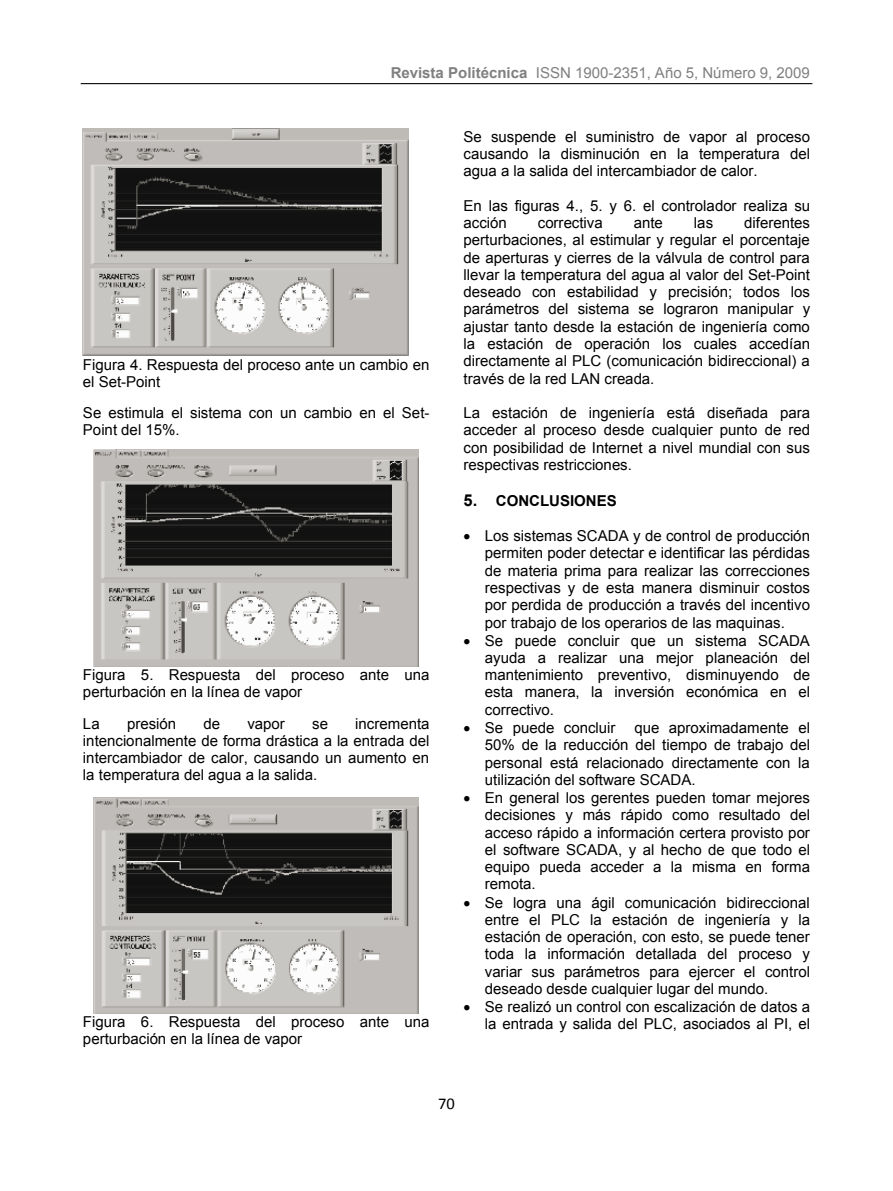
<style>
.page{position:relative;width:893px;height:1191px;background:#fff}
.page>*{position:absolute;margin:0;border:0;box-sizing:border-box;transform-origin:0 0}
.t1{font:16.5px "Calibri";color:#000}
.t2{font:15px/17.4px "Arial";color:#000}
.t3{font:15px "Arial";color:#808080}
.t4{font:700 15px "Arial";color:#000}
.s1{font-weight:700}
.s2{font-size:16.5px}
</style>
<div class="page">
<hr style="left:81px;top:83px;width:731px;height:1px;background:#000">
<img style="left:83px;top:128px;width:325px;height:228px">
<img style="left:94px;top:449px;width:325px;height:217px">
<img style="left:94px;top:797px;width:325px;height:216px">
<p class="t3" style="left:391px;top:63px;width:421px"><span class="s1">Revista Politécnica</span> ISSN 1900-2351, Año 5, Número 9, 2009</p>
<p class="t2" style="left:83px;top:356px;width:348px">Figura 4. Respuesta del proceso ante un cambio en el Set-Point</p>
<p class="t2" style="left:83px;top:404px;width:348px">Se estimula el sistema con un cambio en el Set-<br>Point del 15%.</p>
<p class="t2" style="left:83px;top:666px;width:348px">Figura 5. Respuesta del proceso ante una perturbación en la línea de vapor</p>
<p class="t2" style="left:83px;top:714px;width:18px">La</p>
<p class="t2" style="left:127px;top:714px;width:51px">presión</p>
<p class="t2" style="left:203px;top:714px;width:18px">de</p>
<p class="t2" style="left:247px;top:714px;width:39px">vapor</p>
<p class="t2" style="left:312px;top:714px;width:17px">se</p>
<p class="t2" style="left:83px;top:715px;width:348px;text-align:justify;text-indent:272px">incrementa intencionalmente de forma drástica a la entrada del intercambiador de calor, causando un aumento en la temperatura del agua a la salida.</p>
<p class="t2" style="left:83px;top:1013px;width:348px">Figura 6. Respuesta del proceso ante una perturbación en la línea de vapor</p>
<p class="t2" style="left:464px;top:128px;width:348px;text-align:justify">Se suspende el suministro de vapor al proceso causando la disminución en la temperatura del agua a la salida del intercambiador de calor.</p>
<p class="t2" style="left:464px;top:197px;width:348px">En las figuras 4., 5. y 6. el controlador realiza su acción</p>
<p class="t2" style="left:464px;top:214px;width:348px;text-align:justify;text-indent:281px">diferentes perturbaciones, al estimular y regular el porcentaje de aperturas y cierres de la válvula de control para llevar la temperatura del agua al valor del Set-Point deseado con estabilidad y precisión; todos los parámetros del sistema se lograron manipular y ajustar tanto desde la estación de ingeniería como la estación de operación los cuales accedían directamente al PLC (comunicación bidireccional) a través de la red LAN creada.</p>
<p class="t2" style="left:464px;top:404px;width:348px;text-align:justify">La estación de ingeniería está diseñada para acceder al proceso desde cualquier punto de red con posibilidad de Internet a nivel mundial con sus respectivas restricciones.</p>
<p class="t4" style="left:464px;top:490px;width:155px"><span class="s2">5.</span> CONCLUSIONES</p>
<p class="t2" style="left:485px;top:527px;width:327px">Los sistemas SCADA y de control de producción permiten poder detectar e identificar las pérdidas de materia prima para realizar las correcciones respectivas y de esta manera disminuir costos por perdida de producción a través del incentivo por trabajo de los operarios de las maquinas.<br>Se puede concluir que un sistema SCADA ayuda a realizar una mejor planeación del mantenimiento preventivo, disminuyendo de esta manera, la inversión económica en el correctivo.<br>Se puede concluir</p>
<p class="t2" style="left:538px;top:214px;width:66px">correctiva</p>
<p class="t2" style="left:634px;top:214px;width:31px">ante</p>
<p class="t2" style="left:694px;top:214px;width:21px">las</p>
<p class="t2" style="left:485px;top:719px;width:327px;text-indent:150px">que aproximadamente el 50% de la reducción del tiempo de trabajo del personal está relacionado directamente con la utilización del software SCADA.<br>En general los gerentes pueden tomar mejores decisiones y más rápido como resultado del acceso rápido a información certera provisto por el software SCADA, y al hecho de que todo el equipo pueda acceder a la misma en forma remota.<br>Se logra una ágil comunicación bidireccional entre el PLC la estación de ingeniería y la estación de operación, con esto, se puede tener toda la información detallada del proceso y variar sus parámetros para ejercer el control deseado desde cualquier lugar del mundo.<br>Se realizó un control con escalización de datos a la entrada y salida del PLC, asociados al PI, el</p>
<p class="t1" style="left:438px;top:1093px;width:18px">70</p>
</div>
